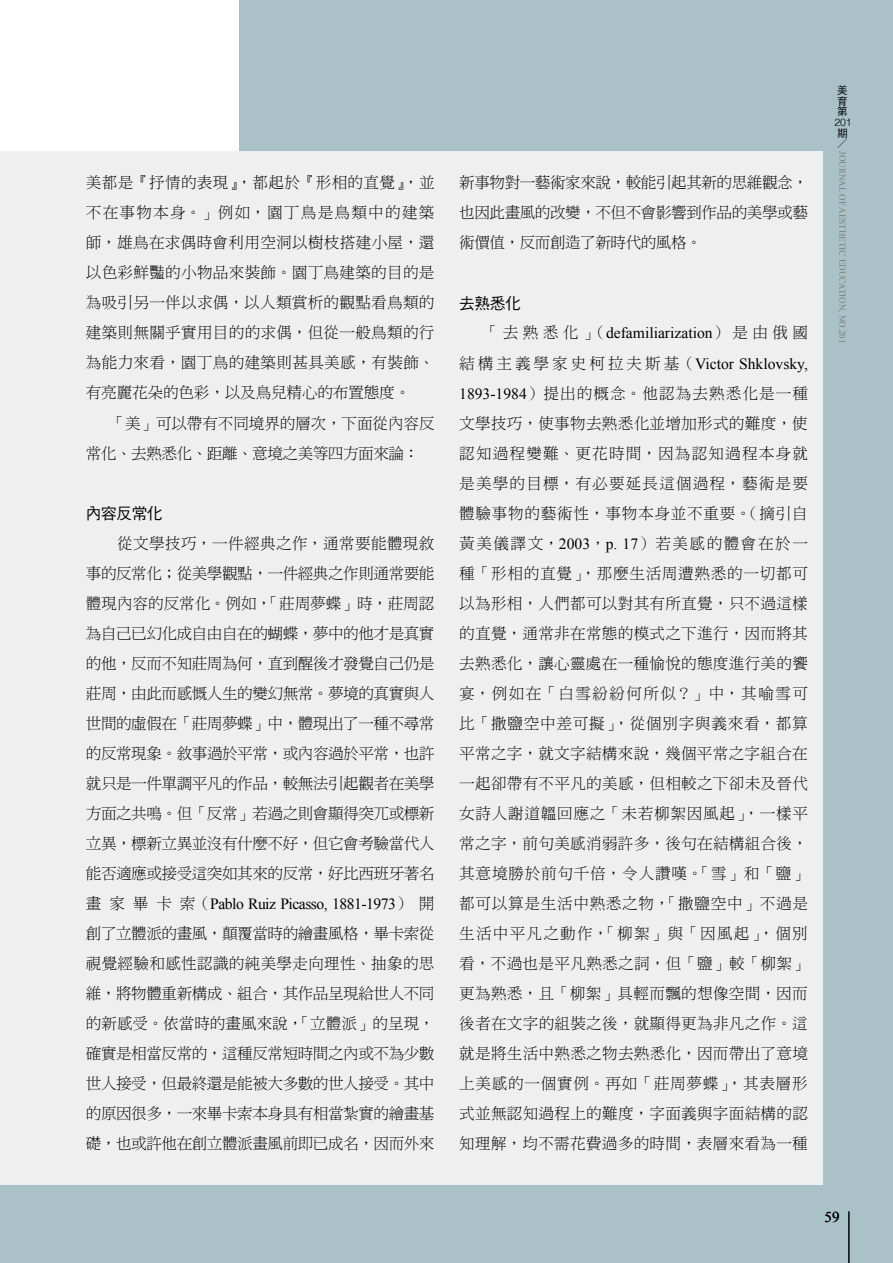
<style>
.page{position:relative;width:893px;height:1263px;background:#fff}
.page>*{position:absolute;margin:0;border:0;box-sizing:border-box;transform-origin:0 0}
.t1{font:15.75px "DF Hei Std W5";letter-spacing:-.03em;color:#000}
.t2{font:15.6px/30px "DF Ming Std W3";letter-spacing:-.03em;color:#000;text-align:justify}
.t3{font:15.6px/30px "Times New Roman";color:#000;text-align:right}
.t4{font:15.6px/30px "DF Ming Std W3";letter-spacing:-.005em;color:#000}
.t5{font:15.6px "Times New Roman";letter-spacing:-.03em;color:#000}
.t6{font:15px "Times New Roman";color:#000}
.t7{font:10.5px/10.5px "DF Hei Std W5";color:#000;text-align:justify}
.t8{font:300 10.5px "Helvetica";color:#000}
.t9{font:10.5px "DF Ming Std W3";color:#000}
.t10{font:9px "Times New Roman";color:#7b7d7c}
.s1{font-family:"DF Ming Std W3"}
.s2{font-family:"Times New Roman"}
</style>
<div class="page">
<div style="left:0;top:426px;width:893px;height:837px;background:#aac2c7"></div>
<div style="left:240px;top:0;width:653px;height:815px;background:#aac2c7"></div>
<div style="left:0;top:152px;width:822px;height:1033px;background:#efefef"></div>
<hr style="left:849px;top:1211px;width:1px;height:52px;background:#000">
<p class="t2" style="left:86px;top:168px;width:350px">美都是『抒情的表現』，都起於『形相的直覺』，並不在事物本身。」例如，園丁鳥是鳥類中的建築師，雄鳥在求偶時會利用空洞以樹枝搭建小屋，還以色彩鮮豔的小物品來裝飾。園丁鳥建築的目的是為吸引另一伴以求偶，以人類賞析的觀點看鳥類的建築則無關乎實用目的的求偶，但從一般鳥類的行為能力來看，園丁鳥的建築則甚具美感，有裝飾、有亮麗花朵的色彩，以及鳥兒精心的布置態度。</p>
<p class="t4" style="left:86px;top:408px;width:350px;text-indent:24px">「美」可以帶有不同境界的層次，下面從內容反常化、去熟悉化、距離、意境之美等四方面來論：</p>
<p class="t1" style="left:86px;top:504px;width:78px">內容反常化</p>
<p class="t2" style="left:86px;top:528px;width:350px;text-indent:31px">從文學技巧，一件經典之作，通常要能體現敘事的反常化；從美學觀點，一件經典之作則通常要能體現內容的反常化。例如，「莊周夢蝶」時，莊周認為自己已幻化成自由自在的蝴蝶，夢中的他才是真實的他，反而不知莊周為何，直到醒後才發覺自己仍是莊周，由此而感慨人生的變幻無常。夢境的真實與人世間的虛假在「莊周夢蝶」中，體現出了一種不尋常的反常現象。敘事過於平常，或內容過於平常，也許就只是一件單調平凡的作品，較無法引起觀者在美學方面之共鳴。但「反常」若過之則會顯得突兀或標新立異，標新立異並沒有什麼不好，但它會考驗當代人能否適應或接受這突如其來的反常，好比西班牙著名</p>
<p class="t5" style="left:86px;top:893px;width:350px"><span class="s1">畫家畢卡索（</span>Pablo Ruiz Picasso, 1881-1973<span class="s1">）開</span></p>
<p class="t2" style="left:86px;top:918px;width:350px">創了立體派的畫風，顛覆當時的繪畫風格，畢卡索從視覺經驗和感性認識的純美學走向理性、抽象的思維，將物體重新構成、組合，其作品呈現給世人不同的新感受。依當時的畫風來說，「立體派」的呈現，確實是相當反常的，這種反常短時間之內或不為少數世人接受，但最終還是能被大多數的世人接受。其中的原因很多，一來畢卡索本身具有相當紮實的繪畫基礎，也或許他在創立體派畫風前即已成名，因而外來</p>
<p class="t2" style="left:459px;top:168px;width:350px">新事物對一藝術家來說，較能引起其新的思維觀念，也因此畫風的改變，不但不會影響到作品的美學或藝術價值，反而創造了新時代的風格。</p>
<p class="t1" style="left:459px;top:294px;width:63px">去熟悉化</p>
<p class="t3" style="left:459px;top:318px;width:350px"><span class="s1">「去熟悉化」（</span>defamiliarization<span class="s1">）是由俄國<br>結構主義學家史柯拉夫斯基（</span>Victor Shklovsky,</p>
<p class="t2" style="left:459px;top:378px;width:350px"><span class="s2">1893-1984</span>）提出的概念。他認為去熟悉化是一種文學技巧，使事物去熟悉化並增加形式的難度，使認知過程變難、更花時間，因為認知過程本身就是美學的目標，有必要延長這個過程，藝術是要體驗事物的藝術性，事物本身並不重要。（摘引自黃美儀譯文，<span class="s2">2003</span>，<span class="s2">p. 17</span>）若美感的體會在於一種「形相的直覺」，那麼生活周遭熟悉的一切都可以為形相，人們都可以對其有所直覺，只不過這樣的直覺，通常非在常態的模式之下進行，因而將其去熟悉化，讓心靈處在一種愉悅的態度進行美的饗宴，例如在「白雪紛紛何所似？」中，其喻雪可比「撒鹽空中差可擬」，從個別字與義來看，都算平常之字，就文字結構來說，幾個平常之字組合在一起卻帶有不平凡的美感，但相較之下卻未及晉代女詩人謝道韞回應之「未若柳絮因風起」，一樣平常之字，前句美感消弱許多，後句在結構組合後，其意境勝於前句千倍，令人讚嘆。「雪」和「鹽」都可以算是生活中熟悉之物，「撒鹽空中」不過是生活中平凡之動作，「柳絮」與「因風起」，個別看，不過也是平凡熟悉之詞，但「鹽」較「柳絮」更為熟悉，且「柳絮」具輕而飄的想像空間，因而後者在文字的組裝之後，就顯得更為非凡之作。這就是將生活中熟悉之物去熟悉化，因而帶出了意境上美感的一個實例。再如「莊周夢蝶」，其表層形式並無認知過程上的難度，字面義與字面結構的認知理解，均不需花費過多的時間，表層來看為一種</p>
<p class="t7" style="left:837px;top:85px;width:12px">美育第</p>
<p class="t8" style="left:834px;top:113px;width:19px">201</p>
<p class="t7" style="left:837px;top:127px;width:11px">期</p>
<p class="t9" style="left:837px;top:138px;width:11px">／</p>
<p class="t10" style="left:849px;top:151px;width:194px;rotate:90deg">JOURNAL OF AESTHETIC EDUCATION, NO.201</p>
<p class="t6" style="left:825px;top:1207px;width:16px">59</p>
</div>
